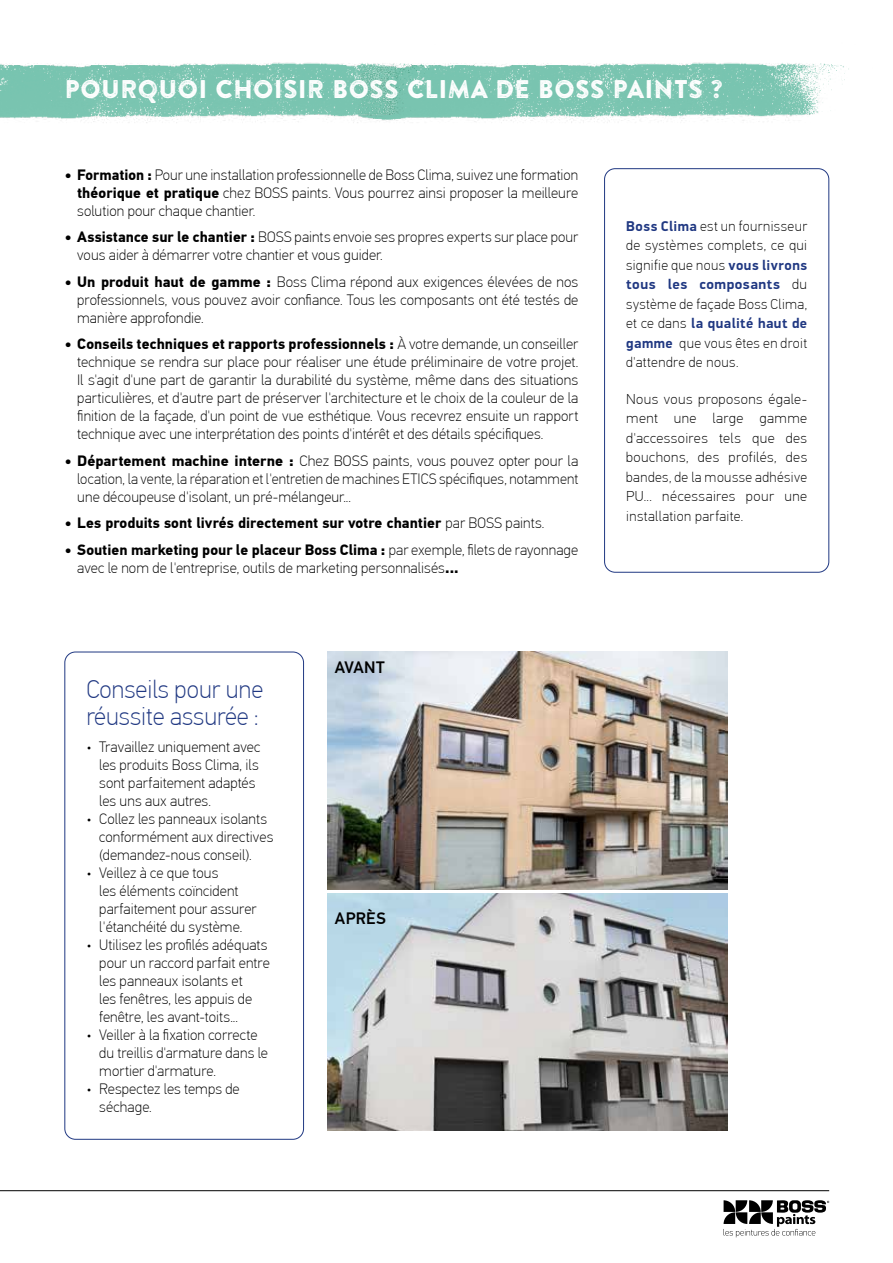
<style>
.page{position:relative;width:893px;height:1263px;background:#fff}
.page>*{position:absolute;margin:0;border:0;box-sizing:border-box;transform-origin:0 0}
.t1{font:25.5px "Brandon Printed Two";color:#fff}
.t2{font:100 25.5px/27px "PF Din Text Pro";color:#203882}
.t3{font:500 16.5px "PF Din Text Pro";letter-spacing:.025em;color:#000}
.t4{font:100 15px/18px "PF Din Text Pro";letter-spacing:.005em;color:#000}
.t5{font:700 15px "PF Din Text Pro";color:#000}
.t6{font:100 14.25px/19.5px "PF Din Text Pro";letter-spacing:.03em;color:#000;text-align:justify}
.t7{font:700 14.25px "PFDIN Display Pro";letter-spacing:.035em;color:#203882}
.s1{font-weight:700}
.s2{font-weight:100}
.s3{font-family:"PFDIN Display Pro";font-weight:700;color:#203882}
.s4{font-family:"PF Din Text Pro";font-weight:100;color:#000}
</style>
<div class="page">
<img style="left:327px;top:893px;width:400px;height:238px">
<img style="left:327px;top:652px;width:400px;height:237px">
<hr style="left:0;top:1190px;width:829px;height:1px;background:#000">
<svg style="left:723px;top:1200px;width:106px;height:37px"></svg>
<img style="left:473px;top:62px;width:376px;height:61px">
<img style="left:0;top:62px;width:473px;height:61px">
<div style="left:604px;top:168px;width:225px;height:405px;border:1px solid #203882;border-radius:11px"></div>
<div style="left:64px;top:652px;width:240px;height:488px;border:1px solid #203882;border-radius:11px"></div>
<h1 class="t1" style="left:64px;top:73px;width:660px">POURQUOI CHOISIR BOSS CLIMA DE BOSS PAINTS ?</h1>
<p class="t4" style="left:77px;top:166px;width:503px;text-align:justify;text-indent:-13px"><span class="s1">• Formation :</span> Pour une installation professionnelle de Boss Clima, suivez une formation <span class="s1">théorique et pratique</span> chez BOSS paints. Vous pourrez ainsi proposer la meilleure solution pour chaque chantier.</p>
<p class="t4" style="left:77px;top:228px;width:503px;text-indent:-13px"><span class="s1">• Assistance sur le chantier :</span> BOSS paints envoie ses propres experts sur place pour vous aider à démarrer votre chantier et vous guider.</p>
<p class="t4" style="left:77px;top:273px;width:503px;text-align:justify;text-indent:-13px"><span class="s1">• Un produit haut de gamme :</span> Boss Clima répond aux exigences élevées de nos professionnels, vous pouvez avoir confiance. Tous les composants ont été testés de manière approfondie.</p>
<p class="t4" style="left:77px;top:335px;width:503px;text-align:justify;text-indent:-13px"><span class="s1">• Conseils techniques et rapports professionnels :</span> À votre demande, un conseiller technique se rendra sur place pour réaliser une étude préliminaire de votre projet.<br>Il s'agit d'une part de garantir la durabilité du système, même dans des situations particulières, et d'autre part de préserver l'architecture et le choix de la couleur de la finition de la façade, d'un point de vue esthétique. Vous recevrez ensuite un rapport technique avec une interprétation des points d'intérêt et des détails spécifiques.</p>
<p class="t4" style="left:77px;top:452px;width:503px;text-align:justify;text-indent:-13px"><span class="s1">• Département machine interne :</span> Chez BOSS paints, vous pouvez opter pour la location, la vente, la réparation et l'entretien de machines ETICS spécifiques, notamment une découpeuse d'isolant, un pré-mélangeur...</p>
<p class="t5" style="left:64px;top:514px;width:481px">• Les produits sont livrés directement sur votre chantier <span class="s2">par BOSS paints.</span></p>
<p class="t4" style="left:77px;top:541px;width:503px;text-indent:-13px"><span class="s1">• Soutien marketing pour le placeur Boss Clima :</span> par exemple, filets de rayonnage avec le nom de l'entreprise, outils de marketing personnalisés<span class="s1">...</span></p>
<h1 class="t2" style="left:86px;top:676px;width:178px">Conseils pour une réussite assurée :</h1>
<p class="t4" style="left:99px;top:738px;width:163px;text-indent:-13px">• Travaillez uniquement avec les produits Boss Clima, ils sont parfaitement adaptés les uns aux autres.</p>
<p class="t4" style="left:99px;top:810px;width:176px;text-indent:-13px">• Collez les panneaux isolants conformément aux directives (demandez-nous conseil).</p>
<p class="t4" style="left:99px;top:864px;width:159px;text-indent:-13px">• Veillez à ce que tous<br>les éléments coïncident parfaitement pour assurer l'étanchéité du système.</p>
<p class="t4" style="left:99px;top:936px;width:172px;text-indent:-13px">• Utilisez les profilés adéquats pour un raccord parfait entre les panneaux isolants et<br>les fenêtres, les appuis de fenêtre, les avant-toits...</p>
<p class="t4" style="left:99px;top:1026px;width:170px;text-indent:-13px">• Veiller à la fixation correcte du treillis d'armature dans le mortier d'armature.</p>
<p class="t4" style="left:99px;top:1080px;width:142px;text-indent:-13px">• Respectez les temps de séchage.</p>
<p class="t3" style="left:335px;top:657px;width:51px">AVANT</p>
<p class="t3" style="left:335px;top:908px;width:52px">APRÈS</p>
<p class="t6" style="left:626px;top:216px;width:182px"><span class="s3">Boss Clima</span> est un fournisseur de systèmes complets, ce qui signifie que nous <span class="s3">vous livrons</span></p>
<p class="t7" style="left:626px;top:276px;width:182px">tous les composants <span class="s4">du</span></p>
<p class="t6" style="left:626px;top:294px;width:182px">système de façade Boss Clima,</p>
<p class="t7" style="left:626px;top:315px;width:182px"><span class="s4">et ce dans</span> la qualité haut de</p>
<p class="t6" style="left:626px;top:333px;width:182px"><span class="s3">gamme</span> que vous êtes en droit d'attendre de nous.</p>
<p class="t6" style="left:626px;top:389px;width:182px">Nous vous proposons égale&shy;ment une large gamme d'accessoires tels que des bouchons, des profilés, des bandes, de la mousse adhésive PU... nécessaires pour une installation parfaite.</p>
</div>
